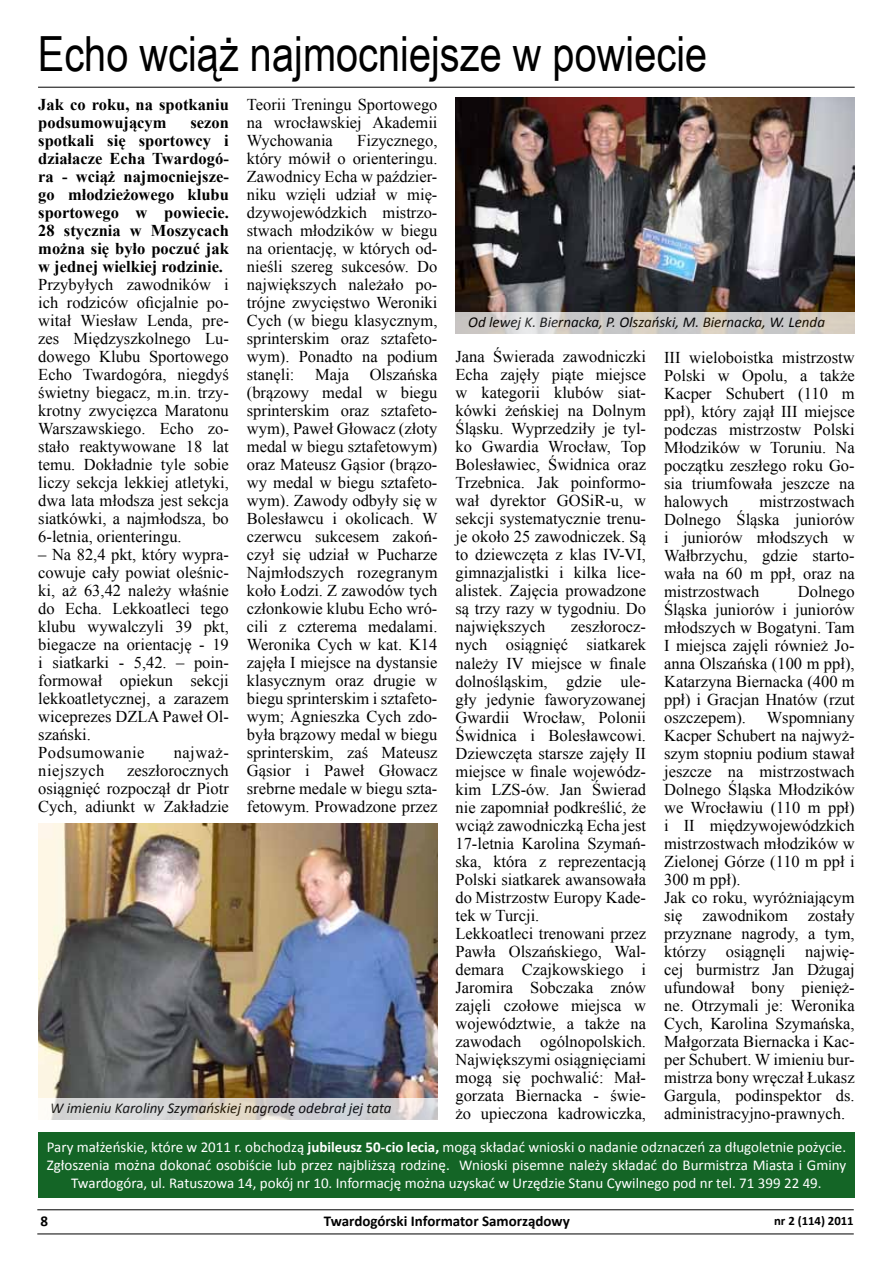
<style>
.page{position:relative;width:893px;height:1263px;background:#fff}
.page>*{position:absolute;margin:0;border:0;box-sizing:border-box;transform-origin:0 0}
.t1{font:48.45px "Arial Narrow";color:#000}
.t2{font:16.5px/18px "Times New Roman";color:#000;text-align:justify}
.t3{font:700 16.5px/18px "Times New Roman";color:#000}
.t4{font:16.5px "Times New Roman";letter-spacing:.03em;color:#000}
.t5{font:15px/18px "Calibri";color:#fff;text-align:center}
.t6{font:italic 15px "Calibri";color:#000}
.t7{font:700 15px "Calibri";color:#000}
.t8{font:700 12.75px "Calibri";color:#000}
.s1{font-weight:700}
</style>
<div class="page">
<hr style="left:38px;top:87px;width:817px;height:1px;background:#000">
<img style="left:38px;top:823px;width:399px;height:275px">
<img style="left:455px;top:98px;width:400px;height:215px">
<div style="left:38px;top:1132px;width:817px;height:65px;background:#146526"></div>
<svg style="left:455px;top:313px;width:400px;height:21px;background:#cfccc8"></svg>
<svg style="left:51px;top:1098px;width:387px;height:21px;background:#d5d3d2"></svg>
<hr style="left:37px;top:1233px;width:817px;height:1px;background:#000">
<hr style="left:37px;top:1209px;width:817px;height:1px;background:#000">
<h1 class="t1" style="left:38px;top:19px;width:671px">Echo wciąż najmocniejsze w powiecie</h1>
<p class="t3" style="left:38px;top:95px;width:192px">Jak co roku, na spotkaniu podsumowującym</p>
<p class="t3" style="left:38px;top:113px;width:192px;text-align:justify;text-indent:152px">sezon spotkali się sportowcy i działacze Echa Twardogó&shy;ra - wciąż najmocniejsze&shy;go młodzieżowego klubu sportowego w powiecie.<br>28 stycznia w Moszycach można się było poczuć jak w jednej wielkiej rodzinie.</p>
<p class="t2" style="left:38px;top:276px;width:192px">Przybyłych zawodników i ich rodziców oficjalnie po&shy;witał Wiesław Lenda, pre&shy;zes Międzyszkolnego Lu&shy;dowego Klubu Sportowego Echo Twardogóra, niegdyś świetny biegacz, m.in. trzy&shy;krotny zwycięzca Maratonu Warszawskiego. Echo zo&shy;stało reaktywowane 18 lat temu. Dokładnie tyle sobie liczy sekcja lekkiej atletyki, dwa lata młodsza jest sekcja siatkówki, a najmłodsza, bo 6-letnia, orienteringu.</p>
<p class="t2" style="left:38px;top:546px;width:192px;text-align:left">– Na 82,4 pkt, który wypra&shy;cowuje cały powiat oleśnic&shy;ki, aż 63,42 należy właśnie do Echa. Lekkoatleci tego klubu wywalczyli 39 pkt, biegacze na orientację - 19 i siatkarki - 5,42. – poin&shy;formował opiekun sekcji lekkoatletycznej, a zarazem wiceprezes DZLA Paweł Ol&shy;szański.<br>Podsumowanie</p>
<p class="t2" style="left:174px;top:744px;width:57px">najważ-</p>
<p class="t4" style="left:38px;top:760px;width:68px">niejszych</p>
<p class="t2" style="left:38px;top:762px;width:192px;text-indent:89px">zeszłorocznych osiągnięć rozpoczął dr Piotr Cych, adiunkt w Zakładzie</p>
<p class="t2" style="left:247px;top:96px;width:192px">Teorii Treningu Sportowego na wrocławskiej Akademii Wychowania</p>
<p class="t2" style="left:247px;top:132px;width:192px;text-indent:110px">Fizycznego, który mówił o orienteringu.<br>Zawodnicy Echa w paździer&shy;niku wzięli udział w mię&shy;dzywojewódzkich mistrzo&shy;stwach młodzików w biegu na orientację, w których od&shy;nieśli szereg sukcesów. Do największych należało po&shy;trójne zwycięstwo Weroniki Cych (w biegu klasycznym, sprinterskim oraz sztafeto&shy;wym). Ponadto na podium stanęli: Maja Olszańska (brązowy medal w biegu sprinterskim oraz sztafeto&shy;wym), Paweł Głowacz (złoty medal w biegu sztafetowym) oraz Mateusz Gąsior (brązo&shy;wy medal w biegu sztafeto&shy;wym). Zawody odbyły się w Bolesławcu i okolicach. W czerwcu sukcesem zakoń&shy;czył się udział w Pucharze Najmłodszych rozegranym koło Łodzi. Z zawodów tych członkowie klubu Echo wró&shy;cili z czterema medalami.<br>Weronika Cych w kat. K14 zajęła I miejsce na dystansie klasycznym oraz drugie w biegu sprinterskim i sztafeto&shy;wym; Agnieszka Cych zdo&shy;była brązowy medal w biegu sprinterskim, zaś Mateusz Gąsior i Paweł Głowacz srebrne medale w biegu szta&shy;fetowym. Prowadzone przez</p>
<p class="t6" style="left:50px;top:1098px;width:343px">W imieniu Karoliny Szymańskiej nagrodę odebrał jej tata</p>
<p class="t6" style="left:468px;top:312px;width:358px">Od lewej K. Biernacka, P. Olszański, M. Biernacka, W. Lenda</p>
<p class="t2" style="left:455px;top:348px;width:192px">Jana Świerada zawodniczki Echa zajęły piąte miejsce w kategorii klubów siat&shy;kówki żeńskiej na Dolnym Śląsku. Wyprzedziły je tyl&shy;ko Gwardia Wrocław, Top Bolesławiec, Świdnica oraz Trzebnica. Jak poinformo&shy;wał dyrektor GOSiR-u, w sekcji systematycznie trenu&shy;je około 25 zawodniczek. Są to dziewczęta z klas IV-VI, gimnazjalistki i kilka lice&shy;alistek. Zajęcia prowadzone są trzy razy w tygodniu. Do największych</p>
<p class="t2" style="left:455px;top:618px;width:192px;text-align:left;text-indent:115px">zeszłorocz&shy;nych osiągnięć siatkarek należy IV miejsce w finale dolnośląskim, gdzie ule&shy;gły jedynie faworyzowanej<br>Gwardii Wrocław, Polonii<br>Świdnica i Bolesławcowi.<br>Dziewczęta starsze zajęły II miejsce w finale wojewódz&shy;kim LZS-ów. Jan Świerad nie zapomniał podkreślić, że wciąż zawodniczką Echa jest<br>17-letnia Karolina Szymań&shy;ska, która z reprezentacją<br>Polski siatkarek awansowała do Mistrzostw Europy Kade&shy;tek w Turcji.<br>Lekkoatleci trenowani przez<br>Pawła Olszańskiego, Wal&shy;demara Czajkowskiego i<br>Jaromira Sobczaka znów zajęli czołowe miejsca w województwie, a także na zawodach ogólnopolskich.<br>Największymi osiągnięciami mogą się pochwalić: Mał&shy;gorzata Biernacka - świe&shy;żo upieczona kadrowiczka,</p>
<p class="t2" style="left:664px;top:348px;width:192px">III wieloboistka mistrzostw Polski w Opolu, a także Kacper Schubert (110 m ppł), który zajął III miejsce podczas mistrzostw Polski Młodzików w Toruniu. Na początku zeszłego roku Go&shy;sia triumfowała jeszcze na halowych</p>
<p class="t2" style="left:664px;top:492px;width:192px;text-indent:95px">mistrzostwach Dolnego Śląska juniorów i juniorów młodszych w Wałbrzychu, gdzie starto&shy;wała na 60 m ppł, oraz na mistrzostwach</p>
<p class="t2" style="left:664px;top:582px;width:192px;text-align:left;text-indent:134px">Dolnego<br>Śląska juniorów i juniorów młodszych w Bogatyni. Tam<br>I miejsca zajęli również Jo&shy;anna Olszańska (100 m ppł),<br>Katarzyna Biernacka (400 m ppł) i Gracjan Hnatów (rzut oszczepem). Wspomniany<br>Kacper Schubert na najwyż&shy;szym stopniu podium stawał jeszcze na mistrzostwach<br>Dolnego Śląska Młodzików we Wrocławiu (110 m ppł) i II międzywojewódzkich mistrzostwach młodzików w<br>Zielonej Górze (110 m ppł i<br>300 m ppł).<br>Jak co roku, wyróżniającym się zawodnikom zostały przyznane nagrody, a tym, którzy osiągnęli najwię&shy;cej burmistrz Jan Dżugaj ufundował bony pienięż&shy;ne. Otrzymali je: Weronika<br>Cych, Karolina Szymańska,<br>Małgorzata Biernacka i Kac&shy;per Schubert. W imieniu bur&shy;mistrza bony wręczał Łukasz<br>Gargula, podinspektor ds. administracyjno-prawnych.</p>
<p class="t5" style="left:47px;top:1137px;width:801px">Pary małżeńskie, które w 2011 r. obchodzą <span class="s1">jubileusz 50-cio lecia,</span> mogą składać wnioski o nadanie odznaczeń za długoletnie pożycie.<br>Zgłoszenia można dokonać osobiście lub przez najbliższą rodzinę. Wnioski pisemne należy składać do Burmistrza Miasta i Gminy<br>Twardogóra, ul. Ratuszowa 14, pokój nr 10. Informację można uzyskać w Urzędzie Stanu Cywilnego pod nr tel. 71 399 22 49.</p>
<p class="t7" style="left:40px;top:1212px;width:9px">8</p>
<p class="t7" style="left:324px;top:1212px;width:248px">Twardogórski Informator Samorządowy</p>
<p class="t8" style="left:774px;top:1213px;width:81px">nr 2 (114) 2011</p>
</div>
